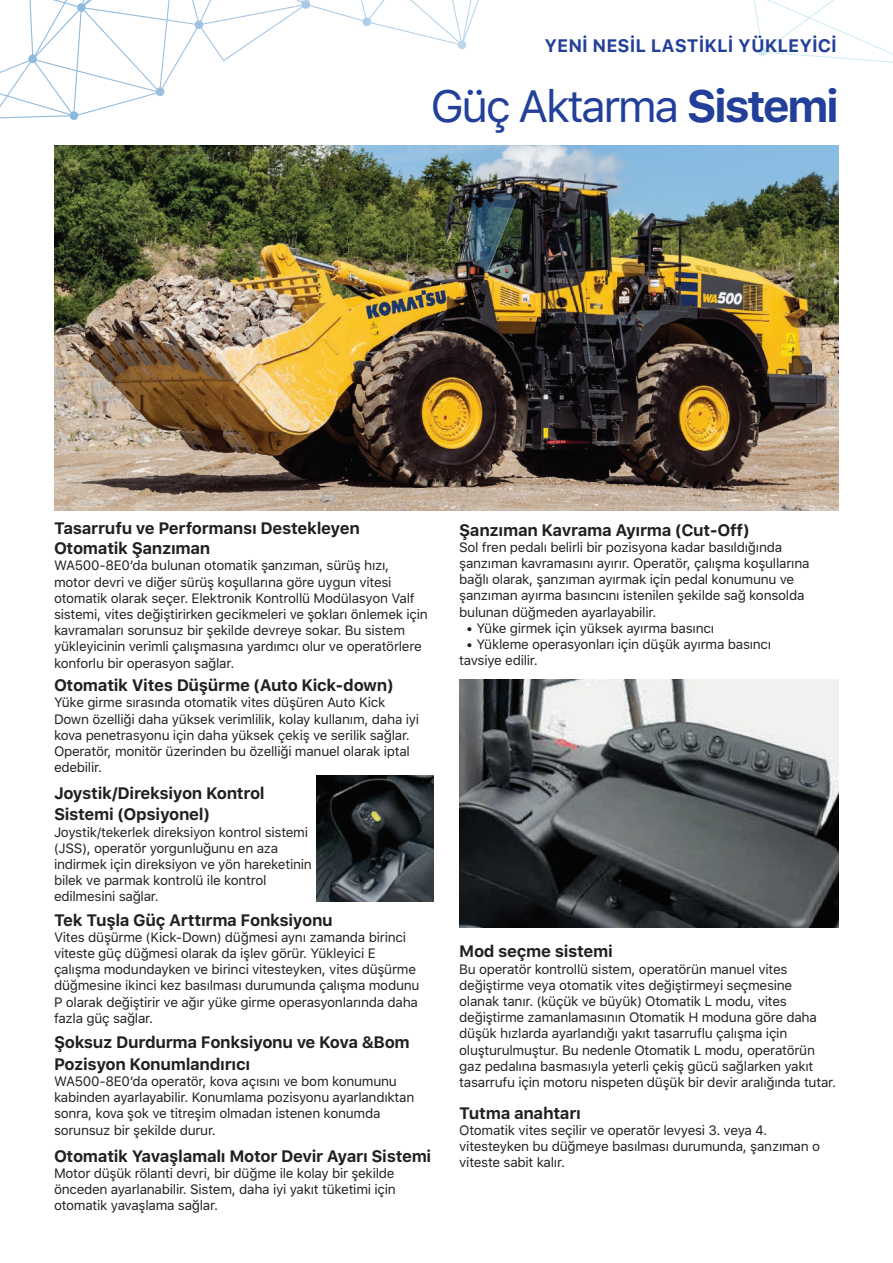
<style>
.page{position:relative;width:893px;height:1263px;background:#fff}
.page>*{position:absolute;margin:0;border:0;box-sizing:border-box;transform-origin:0 0}
.t1{font:45px "SFUI Text";letter-spacing:-.06em;color:#223f99}
.t2{font:700 18px "SFUI Text";color:#223f99}
.t3{font:700 16.5px/21.5px "SFUI Text";letter-spacing:-.02em;color:#231f20}
.t4{font:13.5px/16.2px "SFUI Text";letter-spacing:-.02em;color:#231f20}
.s1{font-weight:700}
</style>
<div class="page">
<svg style="left:0;top:0;width:893px;height:75px"></svg>
<img style="left:54px;top:146px;width:785px;height:364px">
<img style="left:459px;top:679px;width:380px;height:248px">
<img style="left:316px;top:775px;width:118px;height:126px">
<h2 class="t2" style="left:544px;top:33px;width:294px">YENİ NESİL LASTİKLİ YÜKLEYİCİ</h2>
<h1 class="t1" style="left:431px;top:74px;width:410px">Güç Aktarma <span class="s1">Sistemi</span></h1>
<p class="t3" style="left:54px;top:519px;width:307px;line-height:19.8px">Tasarrufu ve Performansı Destekleyen<br>Otomatik Şanzıman</p>
<p class="t4" style="left:54px;top:558px;width:375px">WA500-8E0’da bulunan otomatik şanzıman, sürüş hızı, motor devri ve diğer sürüş koşullarına göre uygun vitesi otomatik olarak seçer. Elektronik Kontrollü Modülasyon Valf sistemi, vites değiştirirken gecikmeleri ve şokları önlemek için kavramaları sorunsuz bir şekilde devreye sokar. Bu sistem yükleyicinin verimli çalışmasına yardımcı olur ve operatörlere konforlu bir operasyon sağlar.</p>
<p class="t3" style="left:54px;top:675px;width:341px">Otomatik Vites Düşürme (Auto Kick-down)</p>
<p class="t4" style="left:54px;top:695px;width:367px">Yüke girme sırasında otomatik vites düşüren Auto Kick Down özelliği daha yüksek verimlilik, kolay kullanım, daha iyi kova penetrasyonu için daha yüksek çekiş ve serilik sağlar.<br>Operatör, monitör üzerinden bu özelliği manuel olarak iptal edebilir.</p>
<p class="t3" style="left:54px;top:783px;width:212px">Joystik/Direksiyon Kontrol<br>Sistemi (Opsiyonel)</p>
<p class="t4" style="left:54px;top:824px;width:259px">Joystik/tekerlek direksiyon kontrol sistemi (JSS), operatör yorgunluğunu en aza indirmek için direksiyon ve yön hareketinin bilek ve parmak kontrolü ile kontrol edilmesini sağlar.</p>
<p class="t3" style="left:54px;top:910px;width:280px">Tek Tuşla Güç Arttırma Fonksiyonu</p>
<p class="t4" style="left:54px;top:929px;width:367px">Vites düşürme (Kick-Down) düğmesi aynı zamanda birinci viteste güç düğmesi olarak da işlev görür. Yükleyici E çalışma modundayken ve birinci vitesteyken, vites düşürme düğmesine ikinci kez basılması durumunda çalışma modunu P olarak değiştirir ve ağır yüke girme operasyonlarında daha fazla güç sağlar.</p>
<p class="t3" style="left:54px;top:1032px;width:357px">Şoksuz Durdurma Fonksiyonu ve Kova &amp;Bom<br>Pozisyon Konumlandırıcı</p>
<p class="t4" style="left:54px;top:1073px;width:362px">WA500-8E0’da operatör, kova açısını ve bom konumunu kabinden ayarlayabilir. Konumlama pozisyonu ayarlandıktan sonra, kova şok ve titreşim olmadan istenen konumda sorunsuz bir şekilde durur.</p>
<p class="t3" style="left:54px;top:1146px;width:379px">Otomatik Yavaşlamalı Motor Devir Ayarı Sistemi</p>
<p class="t4" style="left:54px;top:1166px;width:343px;text-align:justify">Motor düşük rölanti devri, bir düğme ile kolay bir şekilde önceden ayarlanabilir. Sistem, daha iyi yakıt tüketimi için otomatik yavaşlama sağlar.</p>
<p class="t3" style="left:459px;top:520px;width:292px">Şanzıman Kavrama Ayırma (Cut-Off)</p>
<p class="t4" style="left:459px;top:539px;width:352px">Sol fren pedalı belirli bir pozisyona kadar basıldığında şanzıman kavramasını ayırır. Operatör, çalışma koşullarına bağlı olarak, şanzıman ayırmak için pedal konumunu ve şanzıman ayırma basıncını istenilen şekilde sağ konsolda bulunan düğmeden ayarlayabilir.</p>
<p class="t4" style="left:466px;top:620px;width:249px">• Yüke girmek için yüksek ayırma basıncı</p>
<p class="t4" style="left:459px;top:637px;width:314px;text-indent:7px">• Yükleme operasyonları için düşük ayırma basıncı tavsiye edilir.</p>
<p class="t3" style="left:459px;top:941px;width:155px">Mod seçme sistemi</p>
<p class="t4" style="left:459px;top:961px;width:378px">Bu operatör kontrollü sistem, operatörün manuel vites değiştirme veya otomatik vites değiştirmeyi seçmesine<br>olanak tanır. (küçük ve büyük) Otomatik L modu, vites değiştirme zamanlamasının Otomatik H moduna göre daha düşük hızlarda ayarlandığı yakıt tasarruflu çalışma için oluşturulmuştur. Bu nedenle Otomatik L modu, operatörün gaz pedalına basmasıyla yeterli çekiş gücü sağlarken yakıt tasarrufu için motoru nispeten düşük bir devir aralığında tutar.</p>
<p class="t3" style="left:459px;top:1103px;width:123px">Tutma anahtarı</p>
<p class="t4" style="left:459px;top:1122px;width:362px">Otomatik vites seçilir ve operatör levyesi 3. veya 4. vitesteyken bu düğmeye basılması durumunda, şanzıman o viteste sabit kalır.</p>
</div>
